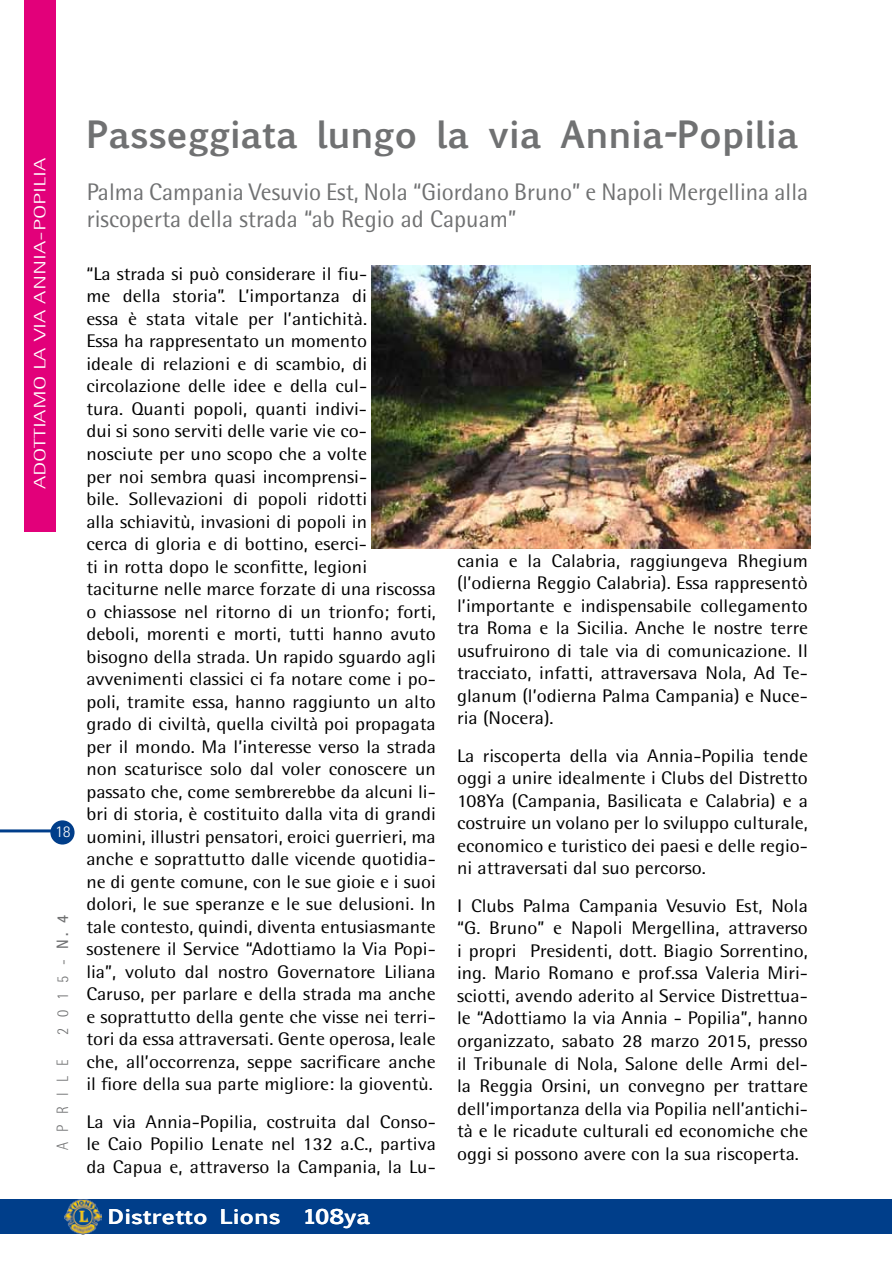
<style>
.page{position:relative;width:893px;height:1263px;background:#fff}
.page>*{position:absolute;margin:0;border:0;box-sizing:border-box;transform-origin:0 0}
.t1{font:700 36px "Euphemia UCAS";color:#707172}
.t2{font:24px/27px "Rotis Semi Sans";color:#707172}
.t3{font:700 19.5px "Euphemia UCAS";color:#fff;scale:1.18 1}
.t4{font:18.3px/22.5px "Rotis Semi Sans";color:#000;text-align:justify;scale:1.09 1}
.t5{font:300 16.5px "Rotis Semi Sans";color:#fff;scale:1.5 1}
.t6{font:300 16.5px "Rotis Semi Sans";letter-spacing:.7em;color:#707172;scale:.9 1}
.t7{font:300 16.5px "Rotis Sans Serif";color:#fff}
.s1{font-weight:700}
</style>
<div class="page">
<div style="left:24px;top:0;width:32px;height:531px;background:#e2007a"></div>
<div style="left:0;top:1199px;width:892px;height:34px;background:#003e8a"></div>
<div style="left:51px;top:821px;width:23px;height:23px;background:#003e8a;border-radius:50%"></div>
<div style="left:50px;top:820px;width:25px;height:24px;border:2px solid #003e8a;border-radius:50%"></div>
<hr style="left:0;top:829px;width:51px;height:3px;background:#003e8a">
<img style="left:64px;top:1199px;width:37px;height:35px">
<img style="left:371px;top:266px;width:440px;height:283px">
<p class="t5" style="left:30px;top:489px;width:220px;rotate:-90deg">adottiamo la via annia-popilia</p>
<p class="t7" style="left:55px;top:822px;width:17px">18</p>
<p class="t6" style="left:53px;top:1035px;width:135px;rotate:-90deg">2015-<span class="s1">N. 4</span></p>
<p class="t6" style="left:53px;top:1150px;width:103px;rotate:-90deg">APRILE</p>
<h1 class="t1" style="left:86px;top:107px;width:714px">Passeggiata lungo la via Annia-Popilia</h1>
<h2 class="t2" style="left:87px;top:178px;width:723px">Palma Campania Vesuvio Est, Nola “Giordano Bruno” e Napoli Mergellina alla riscoperta della strada “ab Regio ad Capuam”</h2>
<p class="t4" style="left:86px;top:262px;width:322px;text-align:left">“La strada si può considerare il fiu-<br>me della storia”. L’importanza di<br>essa è stata vitale per l’antichità.<br>Essa ha rappresentato un momento<br>ideale di relazioni e di scambio, di circolazione delle idee e della cul-<br>tura. Quanti popoli, quanti indivi-<br>dui si sono serviti delle varie vie co&shy;nosciute per uno scopo che a volte<br>per noi sembra quasi incomprensi-<br>bile. Sollevazioni di popoli ridotti<br>alla schiavitù, invasioni di popoli in<br>cerca di gloria e di bottino, eserci-<br>ti in rotta dopo le sconfitte, legioni taciturne nelle marce forzate di una riscossa o chiassose nel ritorno di un trionfo; forti, deboli, morenti e morti, tutti hanno avuto bisogno della strada. Un rapido sguardo agli avvenimenti classici ci fa notare come i po&shy;poli, tramite essa, hanno raggiunto un alto grado di civiltà, quella civiltà poi propagata per il mondo. Ma l’interesse verso la strada non scaturisce solo dal voler conoscere un passato che, come sembrerebbe da alcuni li&shy;bri di storia, è costituito dalla vita di grandi uomini, illustri pensatori, eroici guerrieri, ma anche e soprattutto dalle vicende quotidia&shy;ne di gente comune, con le sue gioie e i suoi dolori, le sue speranze e le sue delusioni. In tale contesto, quindi, diventa entusiasmante sostenere il Service “Adottiamo la Via Popi&shy;lia”, voluto dal nostro Governatore Liliana Caruso, per parlare e della strada ma anche e soprattutto della gente che visse nei terri&shy;tori da essa attraversati. Gente operosa, leale che, all’occorrenza, seppe sacrificare anche il fiore della sua parte migliore: la gioventù.</p>
<p class="t4" style="left:86px;top:1110px;width:322px">La via Annia-Popilia, costruita dal Conso&shy;le Caio Popilio Lenate nel 132 a.C., partiva da Capua e, attraverso la Campania, la Lu-</p>
<p class="t3" style="left:108px;top:1202px;width:224px">Distretto Lions 108ya</p>
<p class="t4" style="left:457px;top:549px;width:323px">cania e la Calabria, raggiungeva Rhegium (l’odierna Reggio Calabria). Essa rappresentò l’importante e indispensabile collegamento tra Roma e la Sicilia. Anche le nostre terre usufruirono di tale via di comunicazione. Il tracciato, infatti, attraversava Nola, Ad Te&shy;glanum (l’odierna Palma Campania) e N uce&shy;ria (Nocera).</p>
<p class="t4" style="left:457px;top:744px;width:323px">La riscoperta della via Annia-Popilia tende oggi a unire idealmente i Clubs del Distretto 108Ya (Campania, Basilicata e Calabria) e a costruire un volano per lo sviluppo culturale, economico e turistico dei paesi e delle regio&shy;ni attraversati dal suo percorso.</p>
<p class="t4" style="left:457px;top:894px;width:323px">I Clubs Palma Campania Vesuvio Est, Nola “G. Bruno” e Napoli Mergellina, attraverso i propri Presidenti, dott. Biagio Sorrentino, ing. Mario Romano e prof.ssa Valeria Miri&shy;sciotti, avendo aderito al Service Distrettua&shy;le “Adottiamo la via Annia - Popilia”, hanno organizzato, sabato 28 marzo 2015, presso il Tribunale di Nola, Salone delle Armi del&shy;la Reggia Orsini, un convegno per trattare dell’importanza della via Popilia nell’antichi&shy;tà e le ricadute culturali ed economiche che oggi si possono avere con la sua riscoperta.</p>
</div>
